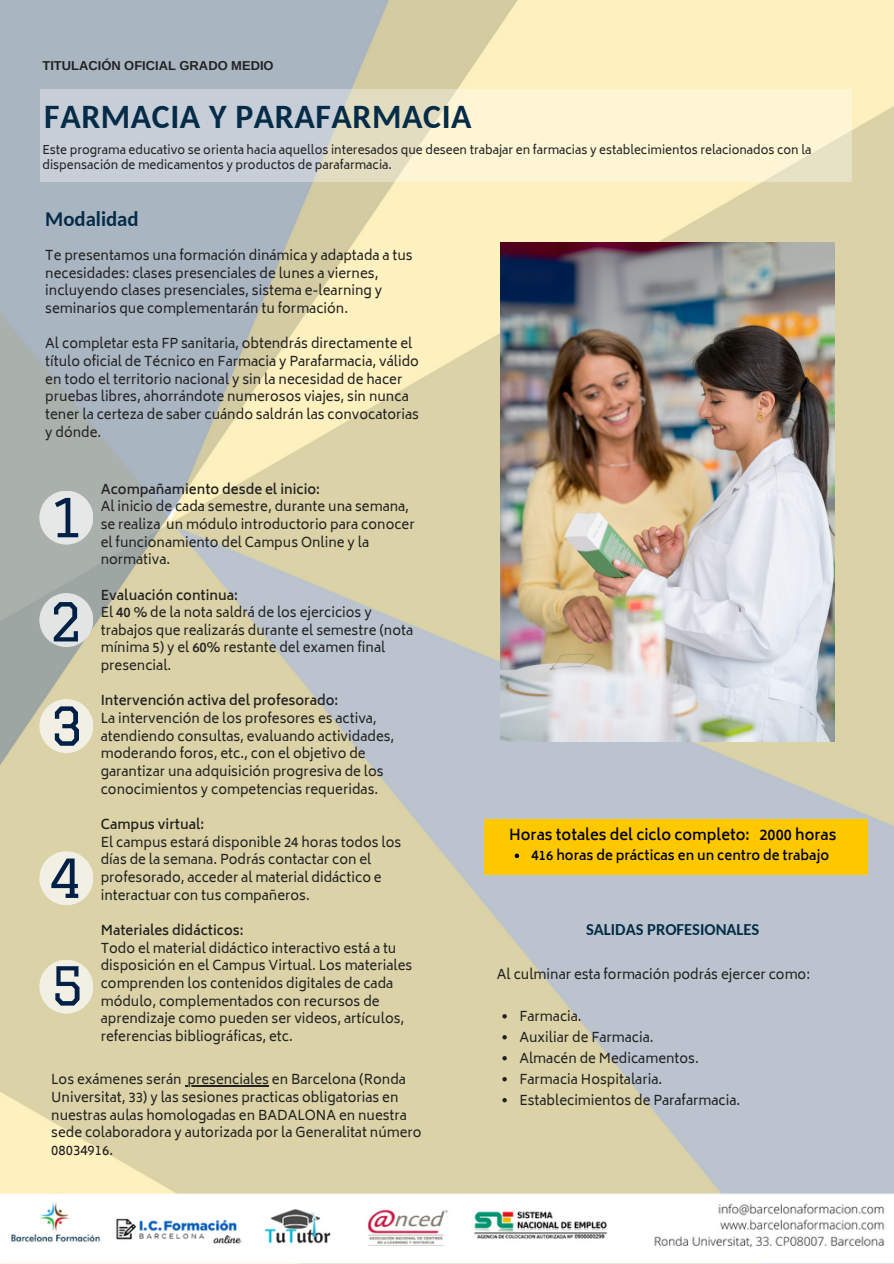
<style>
.page{position:relative;width:894px;height:1264px;background:#fff}
.page>*{position:absolute;margin:0;border:0;box-sizing:border-box;transform-origin:0 0}
.t1{font:52.5px "Graduate";color:#002147}
.t2{font:700 33.75px "Carlito";letter-spacing:.02em;color:#042c48}
.t3{font:700 20.7px "Carlito";color:#042c48}
.t4{font:700 16.5px "Carlito";color:#042c48}
.t5{font:600 14.7px "Biryani";color:#000}
.t6{font:13.2px/17.7px "Biryani";color:#222}
.t7{font:600 13.2px "Biryani";color:#000}
.t8{font:700 12.9px "Arimo";color:#222}
.t9{font:11.7px/15.6px "Biryani";color:#222}
.s1{font-weight:600}
</style>
<div class="page">
<img style="left:0;top:0;width:893px;height:1248px">
<svg style="left:40px;top:89px;width:811px;height:93px;background:#e6e3d2"></svg>
<div style="left:39px;top:490px;width:54px;height:54px;background:#e6e8e7;border-radius:50%"></div>
<div style="left:39px;top:593px;width:54px;height:54px;background:#e3e5e5;border-radius:50%"></div>
<div style="left:39px;top:699px;width:54px;height:54px;background:#f2f0e5;border-radius:50%"></div>
<div style="left:39px;top:851px;width:54px;height:54px;background:#f2f0e5;border-radius:50%"></div>
<div style="left:39px;top:959px;width:54px;height:54px;background:#f2f0e5;border-radius:50%"></div>
<img style="left:500px;top:243px;width:333px;height:498px">
<div style="left:484px;top:819px;width:383px;height:56px;background:#fdc800"></div>
<svg style="left:514px;top:853px;width:5px;height:5px"></svg>
<svg style="left:502px;top:1014px;width:4px;height:4px"></svg>
<svg style="left:502px;top:1035px;width:4px;height:4px"></svg>
<svg style="left:502px;top:1056px;width:4px;height:4px"></svg>
<svg style="left:502px;top:1076px;width:4px;height:5px"></svg>
<svg style="left:502px;top:1097px;width:4px;height:5px"></svg>
<hr style="left:187px;top:1085px;width:82px;height:1px;background:#222">
<h5 class="t8" style="left:42px;top:59px;width:233px">TITULACIÓN OFICIAL GRADO MEDIO</h5>
<h5 class="t2" style="left:44px;top:102px;width:429px">FARMACIA Y PARAFARMACIA</h5>
<h5 class="t9" style="left:42px;top:142px;width:770px">Este programa educativo se orienta hacia aquellos interesados que deseen trabajar en farmacias y establecimientos relacionados con la dispensación de medicamentos y productos de parafarmacia.</h5>
<h5 class="t3" style="left:45px;top:210px;width:95px">Modalidad</h5>
<p class="t6" style="left:45px;top:246px;width:369px">Te presentamos una formación dinámica y adaptada a tus necesidades: clases presenciales de lunes a viernes, incluyendo clases presenciales, sistema e-learning y seminarios que complementarán tu formación.</p>
<h4 class="t6" style="left:45px;top:335px;width:375px">Al completar esta FP sanitaria, obtendrás directamente el título oficial de Técnico en Farmacia y Parafarmacia, válido en todo el territorio nacional y sin la necesidad de hacer pruebas libres, ahorrándote numerosos viajes, sin nunca tener la certeza de saber cuándo saldrán las convocatorias y dónde.</h4>
<h6 class="t1" style="left:49px;top:487px;width:36px">1</h6>
<h1 class="t1" style="left:49px;top:591px;width:36px">2</h1>
<p class="t1" style="left:50px;top:695px;width:36px">3</p>
<h2 class="t1" style="left:49px;top:847px;width:36px">4</h2>
<h5 class="t1" style="left:50px;top:955px;width:36px">5</h5>
<h5 class="t6" style="left:101px;top:480px;width:315px"><span class="s1">Acompañamiento desde el inicio:<br></span>Al inicio de cada semestre, durante una semana, se realiza un módulo introductorio para conocer el funcionamiento del Campus Online y la normativa.</h5>
<p class="t6" style="left:101px;top:586px;width:314px"><span class="s1">Evaluación continua:<br></span>El <span class="s1">40 %</span> de la nota saldrá de los ejercicios y trabajos que realizarás durante el semestre (nota mínima 5) y el <span class="s1">60%</span> restante del examen final presencial.</p>
<p class="t6" style="left:101px;top:692px;width:295px"><span class="s1">Intervención activa del profesorado:<br></span>La intervención de los profesores es activa, atendiendo consultas, evaluando actividades, moderando foros, etc., con el objetivo de garantizar una adquisición progresiva de los conocimientos y competencias requeridas.</p>
<p class="t6" style="left:101px;top:815px;width:302px"><span class="s1">Campus virtual:<br></span>El campus estará disponible 24 horas todos los días de la semana. Podrás contactar con el profesorado, acceder al material didáctico e interactuar con tus compañeros.</p>
<p class="t6" style="left:101px;top:921px;width:313px"><span class="s1">Materiales didácticos:<br></span>Todo el material didáctico interactivo está a tu disposición en el Campus Virtual. Los materiales comprenden los contenidos digitales de cada módulo, complementados con recursos de aprendizaje como pueden ser videos, artículos, referencias bibliográficas, etc.</p>
<p class="t6" style="left:51px;top:1070px;width:372px">Los exámenes serán presenciales en Barcelona (Ronda Universitat, 33) y las sesiones practicas obligatorias en nuestras aulas homologadas en BADALONA en nuestra sede colaboradora y autorizada por la Generalitat número 08034916.</p>
<h5 class="t5" style="left:509px;top:826px;width:329px">Horas totales del ciclo completo: 2000 horas</h5>
<h5 class="t7" style="left:531px;top:848px;width:299px">416 horas de prácticas en un centro de trabajo</h5>
<p class="t4" style="left:586px;top:923px;width:175px">SALIDAS PROFESIONALES</p>
<h3 class="t6" style="left:496px;top:965px;width:314px">Al culminar esta formación podrás ejercer como:</h3>
<h5 class="t6" style="left:519px;top:1007px;width:64px">Farmacia.</h5>
<p class="t6" style="left:519px;top:1028px;width:136px">Auxiliar de Farmacia.</p>
<p class="t6" style="left:519px;top:1049px;width:181px">Almacén de Medicamentos.</p>
<p class="t6" style="left:519px;top:1070px;width:144px">Farmacia Hospitalaria.</p>
<p class="t6" style="left:519px;top:1091px;width:222px">Establecimientos de Parafarmacia.</p>
</div>
